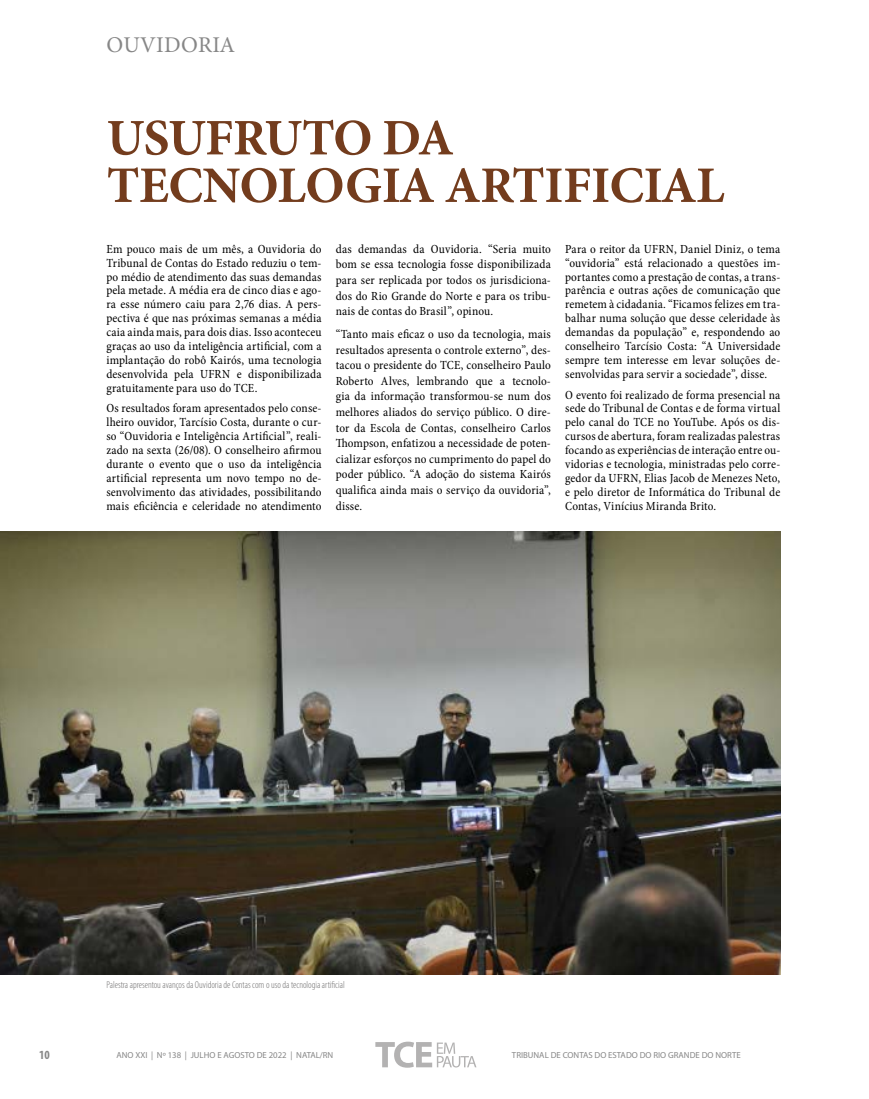
<style>
.page{position:relative;width:869px;height:1099px;background:#fff}
.page>*{position:absolute;margin:0;border:0;box-sizing:border-box;transform-origin:0 0}
.t1{font:700 51.25px/47.5px "Minion Pro";letter-spacing:-.01em;color:#733c1d}
.t2{font:22.5px "Minion Pro";letter-spacing:.01em;color:#878787}
.t3{font:condensed 12.5px/13.9px "Minion Pro";letter-spacing:.01em;color:#000;text-align:justify}
.t4{font:700 condensed 12.5px "Myriad Pro";color:#878787}
.t5{font:300 condensed 10px "Myriad Pro";color:#706f6f}
.t6{font:8.75px "Myriad Pro";color:#878787}
</style>
<div class="page">
<svg style="left:375px;top:1041px;width:101px;height:26px"></svg>
<img style="left:0;top:531px;width:780px;height:443px">
<h2 class="t2" style="left:106px;top:30px;width:130px">OUVIDORIA</h2>
<h1 class="t1" style="left:107px;top:114px;width:619px">USUFRUTO DA<br>TECNOLOGIA ARTIFICIAL</h1>
<p class="t3" style="left:106px;top:242px;width:216px">Em pouco mais de um mês, a Ouvidoria do Tribunal de Contas do Estado reduziu o tem&shy;po médio de atendimento das suas demandas pela metade. A média era de cinco dias e ago&shy;ra esse número caiu para 2,76 dias. A pers&shy;pectiva é que nas próximas semanas a média caia ainda mais, para dois dias. Isso aconteceu graças ao uso da inteligência artificial, com a implantação do robô Kairós, uma tecnologia desenvolvida pela UFRN e disponibilizada gratuitamente para uso do TCE.</p>
<p class="t3" style="left:106px;top:402px;width:216px">Os resultados foram apresentados pelo conse&shy;lheiro ouvidor, Tarcísio Costa, durante o cur&shy;so “Ouvidoria e Inteligência Artificial”, reali&shy;zado na sexta (26/08). O conselheiro afirmou durante o evento que o uso da inteligência artificial representa um novo tempo no de&shy;senvolvimento das atividades, possibilitando mais eficiência e celeridade no atendimento</p>
<p class="t3" style="left:335px;top:241px;width:216px;line-height:15.6px">das demandas da Ouvidoria. “Seria muito bom se essa tecnologia fosse disponibilizada para ser replicada por todos os jurisdiciona&shy;dos do Rio Grande do Norte e para os tribu&shy;nais de contas do Brasil”, opinou.</p>
<p class="t3" style="left:335px;top:326px;width:216px;line-height:15.6px">“Tanto mais eficaz o uso da tecnologia, mais resultados apresenta o controle externo”, des&shy;tacou o presidente do TCE, conselheiro Paulo Roberto Alves, lembrando que a tecnolo&shy;gia da informação transformou-se num dos melhores aliados do serviço público. O dire&shy;tor da Escola de Contas, conselheiro Carlos Thompson, enfatizou a necessidade de poten&shy;cializar esforços no cumprimento do papel do poder público. “A adoção do sistema Kairós qualifica ainda mais o serviço da ouvidoria”, disse.</p>
<p class="t3" style="left:565px;top:242px;width:216px">Para o reitor da UFRN, Daniel Diniz, o tema “ouvidoria” está relacionado a questões im&shy;portantes como a prestação de contas, a trans&shy;parência e outras ações de comunicação que remetem à cidadania. “Ficamos felizes em tra&shy;balhar numa solução que desse celeridade às demandas da população” e, respondendo ao conselheiro Tarcísio Costa: “A Universidade sempre tem interesse em levar soluções de&shy;senvolvidas para servir a sociedade”, disse.</p>
<p class="t3" style="left:565px;top:388px;width:216px">O evento foi realizado de forma presencial na sede do Tribunal de Contas e de forma virtual pelo canal do TCE no YouTube. Após os dis&shy;cursos de abertura, foram realizadas palestras focando as experiências de interação entre ou&shy;vidorias e tecnologia, ministradas pelo corre&shy;gedor da UFRN, Elias Jacob de Menezes Neto, e pelo diretor de Informática do Tribunal de Contas, Vinícius Miranda Brito.</p>
<p class="t5" style="left:106px;top:978px;width:240px">Palestra apresentou avanços da Ouvidoria de Contas com o uso da tecnologia artificial</p>
<p class="t4" style="left:39px;top:1047px;width:12px">10</p>
<p class="t6" style="left:116px;top:1049px;width:218px">ANO XXI | Nº 138 | JULHO E AGOSTO DE 2022 | NATAL/RN</p>
<p class="t6" style="left:511px;top:1049px;width:230px">TRIBUNAL DE CONTAS DO ESTADO DO RIO GRANDE DO NORTE</p>
</div>
